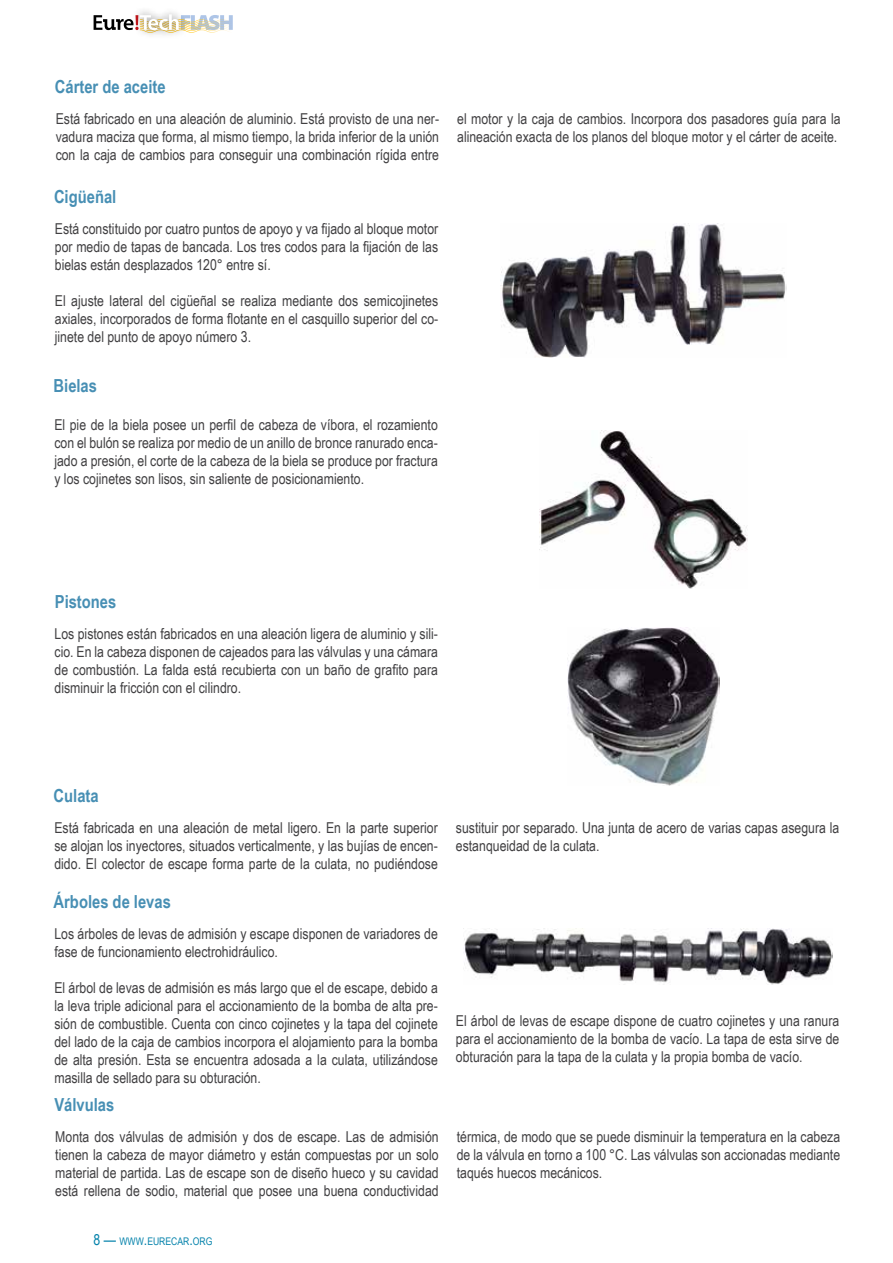
<style>
.page{position:relative;width:893px;height:1263px;background:#fff}
.page>*{position:absolute;margin:0;border:0;box-sizing:border-box;transform-origin:0 0}
.t1{font:700 18px "Arial Narrow";color:#478fb4}
.t2{font:15px/18px "Arial Narrow";color:#414042;text-align:justify}
.t3{font:10.5px "Arial Narrow";color:#0482ab}
.s1{font-size:15px}
</style>
<div class="page">
<svg style="left:94px;top:14px;width:139px;height:19px"></svg>
<img style="left:500px;top:223px;width:287px;height:134px">
<img style="left:540px;top:430px;width:207px;height:158px">
<img style="left:568px;top:628px;width:151px;height:158px">
<img style="left:464px;top:928px;width:368px;height:56px">
<p class="t1" style="left:55px;top:73px;width:112px">Cárter de aceite</p>
<p class="t2" style="left:56px;top:109px;width:385px">Está fabricado en una aleación de aluminio. Está provisto de una ner&shy;vadura maciza que forma, al mismo tiempo, la brida inferior de la unión con la caja de cambios para conseguir una combinación rígida entre</p>
<p class="t2" style="left:457px;top:109px;width:385px">el motor y la caja de cambios. Incorpora dos pasadores guía para la alineación exacta de los planos del bloque motor y el cárter de aceite.</p>
<p class="t1" style="left:54px;top:183px;width:64px">Cigüeñal</p>
<p class="t2" style="left:55px;top:220px;width:385px">Está constituido por cuatro puntos de apoyo y va fijado al bloque motor por medio de tapas de bancada. Los tres codos para la fijación de las bielas están desplazados 120° entre sí.</p>
<p class="t2" style="left:55px;top:292px;width:385px">El ajuste lateral del cigüeñal se realiza mediante dos semicojinetes axiales, incorporados de forma flotante en el casquillo superior del co&shy;jinete del punto de apoyo número 3.</p>
<p class="t1" style="left:54px;top:372px;width:45px">Bielas</p>
<p class="t2" style="left:54px;top:415px;width:385px">El pie de la biela posee un perfil de cabeza de víbora, el rozamiento con el bulón se realiza por medio de un anillo de bronce ranurado enca&shy;jado a presión, el corte de la cabeza de la biela se produce por fractura y los cojinetes son lisos, sin saliente de posicionamiento.</p>
<p class="t1" style="left:55px;top:588px;width:63px">Pistones</p>
<p class="t2" style="left:55px;top:624px;width:385px">Los pistones están fabricados en una aleación ligera de aluminio y sili&shy;cio. En la cabeza disponen de cajeados para las válvulas y una cámara de combustión. La falda está recubierta con un baño de grafito para disminuir la fricción con el cilindro.</p>
<p class="t1" style="left:54px;top:782px;width:47px">Culata</p>
<p class="t2" style="left:54px;top:818px;width:385px">Está fabricada en una aleación de metal ligero. En la parte superior se alojan los inyectores, situados verticalmente, y las bujías de encen&shy;dido. El colector de escape forma parte de la culata, no pudiéndose</p>
<p class="t2" style="left:456px;top:818px;width:385px">sustituir por separado. Una junta de acero de varias capas asegura la estanqueidad de la culata.</p>
<p class="t1" style="left:54px;top:888px;width:119px">Árboles de levas</p>
<p class="t2" style="left:54px;top:924px;width:385px">Los árboles de levas de admisión y escape disponen de variadores de fase de funcionamiento electrohidráulico.</p>
<p class="t2" style="left:54px;top:978px;width:385px">El árbol de levas de admisión es más largo que el de escape, debido a la leva triple adicional para el accionamiento de la bomba de alta pre&shy;sión de combustible. Cuenta con cinco cojinetes y la tapa del cojinete del lado de la caja de cambios incorpora el alojamiento para la bomba de alta presión. Esta se encuentra adosada a la culata, utilizándose masilla de sellado para su obturación.</p>
<p class="t2" style="left:456px;top:1011px;width:385px">El árbol de levas de escape dispone de cuatro cojinetes y una ranura para el accionamiento de la bomba de vacío. La tapa de esta sirve de obturación para la tapa de la culata y la propia bomba de vacío.</p>
<p class="t1" style="left:54px;top:1091px;width:61px">Válvulas</p>
<p class="t2" style="left:55px;top:1127px;width:385px">Monta dos válvulas de admisión y dos de escape. Las de admisión tienen la cabeza de mayor diámetro y están compuestas por un solo material de partida. Las de escape son de diseño hueco y su cavidad está rellena de sodio, material que posee una buena conductividad</p>
<p class="t2" style="left:457px;top:1127px;width:385px">térmica, de modo que se puede disminuir la temperatura en la cabeza de la válvula en torno a 100 °C. Las válvulas son accionadas mediante taqués huecos mecánicos.</p>
<p class="t3" style="left:94px;top:1233px;width:120px"><span class="s1">8 —</span> WWW<span class="s1">.</span>EURECAR<span class="s1">.</span>ORG</p>
</div>
